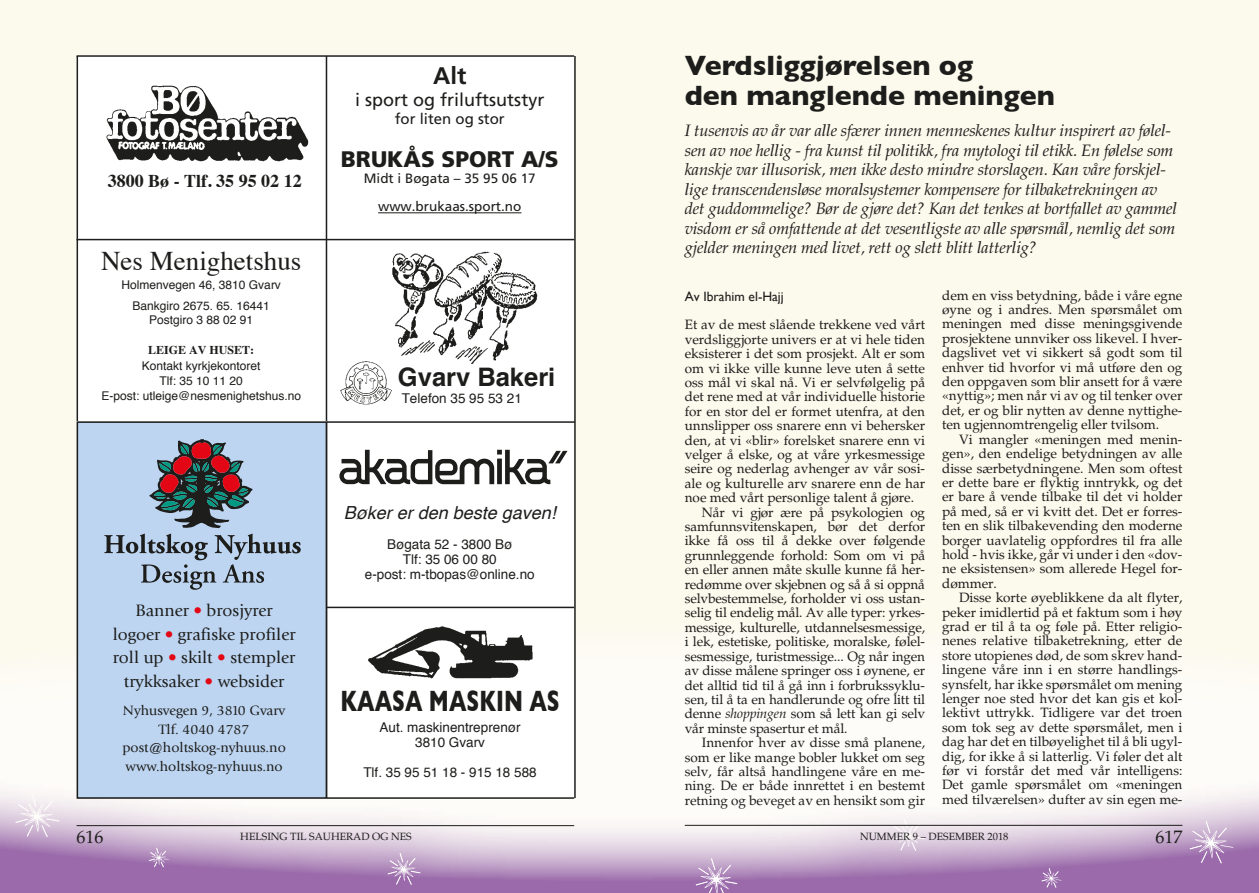
<style>
.page{position:relative;width:1259px;height:893px;background:#fcf9ed}
.page>*{position:absolute;margin:0;border:0;box-sizing:border-box;transform-origin:0 0}
.t1{font:700 30px "Gill Sans";color:#1d1d1b;scale:.7 1}
.t2{font:700 28.5px/30px "Gill Sans";color:#1d1d1b}
.t3{font:27px "Times";color:#1d1d1b}
.t4{font:700 25.5px "Helvetica";color:#1d1d1b}
.t5{font:700 24px "Frutiger";color:#1d1d1b}
.t6{font:900 22.5px "Frutiger";color:#1d1d1b}
.t7{font:18px "Frutiger";color:#1d1d1b}
.t8{font:italic 18px "Helvetica";color:#1d1d1b}
.t9{font:700 18px "Times";color:#1d1d1b}
.t10{font:18px "Palatino";color:#1d1d1b}
.t11{font:17.25px/23.5px "Giovanni";color:#1d1d1b;text-align:center}
.t12{font:italic 16.5px/19.5px "Palatino";letter-spacing:-.01em;color:#1d1d1b}
.t13{font:15px "Frutiger";color:#1d1d1b}
.t14{font:14.1px/18.8px "Giovanni";color:#1d1d1b;text-align:center}
.t15{font:13.5px/14.4px "Palatino";color:#1d1d1b;text-align:justify}
.t16{font:13.5px/15px "Helvetica";color:#1d1d1b;text-align:center}
.t17{font:13.5px/28.5px "Frutiger";color:#1d1d1b;text-align:center}
.t18{font:13.5px "Gill Sans";color:#1d1d1b}
.t19{font:12px/15px "Helvetica";color:#1d1d1b;text-align:center}
.t20{font:700 12px "Times";color:#1d1d1b}
.t21{font:10.5px "Palatino";color:#1d1d1b}
.s1{color:#e30614}
.s2{font-style:italic}
</style>
<div class="page">
<div style="left:0;top:754px;width:1259px;height:139px;background:#9a6aaa"></div>
<svg style="left:696px;top:881px;width:41px;height:12px"></svg>
<svg style="left:396px;top:881px;width:16px;height:4px"></svg>
<svg style="left:1041px;top:881px;width:17px;height:7px"></svg>
<svg style="left:0;top:621px;width:1259px;height:260px;fill:#fcfaf5"></svg>
<hr style="left:77px;top:825px;width:497px;height:1px;background:#1d1d1b">
<hr style="left:685px;top:825px;width:497px;height:1px;background:#1d1d1b">
<div style="left:77px;top:55px;width:498px;height:743px;background:#fff"></div>
<svg style="left:339px;top:450px;width:228px;height:34px"></svg>
<img style="left:106px;top:85px;width:203px;height:77px">
<img style="left:392px;top:251px;width:146px;height:113px">
<hr style="left:77px;top:55px;width:497px;height:2px;background:#1d1d1b">
<hr style="left:77px;top:421px;width:498px;height:2px;background:#1d1d1b">
<hr style="left:574px;top:56px;width:2px;height:742px;background:#1d1d1b">
<hr style="left:77px;top:797px;width:497px;height:2px;background:#1d1d1b">
<hr style="left:77px;top:56px;width:1px;height:742px;background:#1d1d1b">
<hr style="left:326px;top:56px;width:1px;height:742px;background:#1d1d1b">
<hr style="left:326px;top:607px;width:248px;height:1px;background:#1d1d1b">
<hr style="left:77px;top:239px;width:497px;height:1px;background:#1d1d1b">
<div style="left:335px;top:353px;width:61px;height:62px;background:#fff"></div>
<img style="left:340px;top:361px;width:52px;height:44px">
<hr style="left:378px;top:212px;width:143px;height:1px;background:#1d1d1b">
<div style="left:77px;top:422px;width:249px;height:376px;background:#bdd5f1"></div>
<div style="left:77px;top:421px;width:250px;height:378px;border:2px solid #1d1d1b"></div>
<svg style="left:149px;top:439px;width:103px;height:89px"></svg>
<svg style="left:104px;top:534px;width:197px;height:56px"></svg>
<img style="left:368px;top:626px;width:165px;height:53px">
<h3 class="t9" style="left:108px;top:164px;width:196px">3800 Bø - Tlf. 35 95 02 12</h3>
<h3 class="t3" style="left:101px;top:236px;width:202px">Nes Menighetshus</h3>
<p class="t19" style="left:122px;top:275px;width:161px;line-height:21px">Holmenvegen 46, 3810 Gvarv<br>Bankgiro 2675. 65. 16441</p>
<p class="t19" style="left:149px;top:313px;width:106px">Postgiro 3 88 02 91</p>
<p class="t20" style="left:148px;top:338px;width:108px">LEIGE AV HUSET:</p>
<p class="t19" style="left:101px;top:359px;width:201px">Kontakt kyrkjekontoret<br>Tlf: 35 10 11 20<br>E-post: utleige@nesmenighetshus.no</p>
<h3 class="t5" style="left:433px;top:62px;width:35px">Alt</h3>
<h3 class="t7" style="left:355px;top:89px;width:191px">i sport og friluftsutstyr</h3>
<p class="t13" style="left:395px;top:110px;width:112px">for liten og stor</p>
<h3 class="t6" style="left:341px;top:145px;width:219px">BRUKÅS SPORT A/S</h3>
<p class="t17" style="left:364px;top:164px;width:173px">Midt i Bøgata – 35 95 06 17 www.brukaas.sport.no</p>
<h3 class="t4" style="left:398px;top:357px;width:159px">Gvarv Bakeri</h3>
<p class="t16" style="left:402px;top:391px;width:122px">Telefon 35 95 53 21</p>
<p class="t11" style="left:113px;top:599px;width:184px">Banner <span class="s1">•</span> brosjyrer logoer <span class="s1">•</span> grafiske profiler roll up <span class="s1">•</span> skilt <span class="s1">•</span> stempler trykksaker <span class="s1">•</span> websider</p>
<p class="t14" style="left:122px;top:701px;width:165px">Nyhusvegen 9, 3810 Gvarv<br>Tlf. 4040 4787 post@holtskog-nyhuus.no www.holtskog-nyhuus.no</p>
<h3 class="t8" style="left:344px;top:499px;width:214px">Bøker er den beste gaven!</h3>
<p class="t16" style="left:365px;top:537px;width:171px">Bøgata 52 - 3800 Bø<br>Tlf: 35 06 00 80<br>e-post: m-tbopas@online.no</p>
<h1 class="t1" style="left:340px;top:677px;width:315px">KAASA MASKIN AS</h1>
<p class="t16" style="left:379px;top:720px;width:143px">Aut. maskinentreprenør<br>3810 Gvarv</p>
<p class="t16" style="left:363px;top:765px;width:175px">Tlf. 35 95 51 18 - 915 18 588</p>
<h2 class="t2" style="left:685px;top:50px;width:371px">Verdsliggjørelsen og<br>den manglende meningen</h2>
<p class="t12" style="left:685px;top:121px;width:494px">I tusenvis av år var alle sfærer innen menneskenes kultur inspirert av følel&shy;sen av noe hellig - fra kunst til politikk, fra mytologi til etikk. En følelse som kanskje var illusorisk, men ikke desto mindre storslagen. Kan våre forskjel&shy;lige transcendensløse moralsystemer kompensere for tilbaketrekningen av det guddommelige? Bør de gjøre det? Kan det tenkes at bortfallet av gammel visdom er så omfattende at det vesentligste av alle spørsmål, nemlig det som gjelder meningen med livet, rett og slett blitt latterlig?</p>
<p class="t18" style="left:685px;top:288px;width:101px">Av Ibrahim el-Hajj</p>
<p class="t15" style="left:685px;top:318px;width:242px">Et av de mest slående trekkene ved vårt</p>
<p class="t15" style="left:685px;top:332px;width:242px">verdsliggjorte univers er at vi hele tiden</p>
<p class="t15" style="left:685px;top:347px;width:242px">eksisterer i det som prosjekt. Alt er som</p>
<p class="t15" style="left:685px;top:361px;width:242px">om vi ikke ville kunne leve uten å sette</p>
<p class="t15" style="left:685px;top:375px;width:242px">oss mål vi skal nå. Vi er selvfølgelig på</p>
<p class="t15" style="left:685px;top:390px;width:242px">det rene med at vår individuelle historie</p>
<p class="t15" style="left:685px;top:404px;width:242px">for en stor del er formet utenfra, at den</p>
<p class="t15" style="left:685px;top:419px;width:242px">unnslipper oss snarere enn vi behersker</p>
<p class="t15" style="left:685px;top:433px;width:242px">den, at vi «blir» forelsket snarere enn vi</p>
<p class="t15" style="left:685px;top:447px;width:242px">velger å elske, og at våre yrkesmessige</p>
<p class="t15" style="left:685px;top:462px;width:242px">seire og nederlag avhenger av vår sosi-</p>
<p class="t15" style="left:685px;top:476px;width:242px">ale og kulturelle arv snarere enn de har</p>
<p class="t15" style="left:685px;top:491px;width:231px">noe med vårt personlige talent å gjøre.</p>
<p class="t15" style="left:702px;top:505px;width:225px">Når vi gjør ære på psykologien og</p>
<p class="t15" style="left:685px;top:519px;width:242px">samfunnsvitenskapen, bør det derfor</p>
<p class="t15" style="left:685px;top:534px;width:242px">ikke få oss til å dekke over følgende</p>
<p class="t15" style="left:685px;top:548px;width:242px">grunnleggende forhold: Som om vi på</p>
<p class="t15" style="left:685px;top:563px;width:242px">en eller annen måte skulle kunne få her-</p>
<p class="t15" style="left:685px;top:577px;width:242px">redømme over skjebnen og så å si oppnå</p>
<p class="t15" style="left:685px;top:591px;width:242px">selvbestemmelse, forholder vi oss ustan-</p>
<p class="t15" style="left:685px;top:606px;width:242px">selig til endelig mål. Av alle typer: yrkes-</p>
<p class="t15" style="left:685px;top:620px;width:242px">messige, kulturelle, utdannelsesmessige,</p>
<p class="t15" style="left:685px;top:635px;width:242px">i lek, estetiske, politiske, moralske, følel-</p>
<p class="t15" style="left:685px;top:649px;width:242px">sesmessige, turistmessige... Og når ingen</p>
<p class="t15" style="left:685px;top:664px;width:242px">av disse målene springer oss i øynene, er</p>
<p class="t15" style="left:685px;top:678px;width:242px">det alltid tid til å gå inn i forbrukssyklu-</p>
<p class="t15" style="left:685px;top:692px;width:242px">sen, til å ta en handlerunde og ofre litt til</p>
<p class="t15" style="left:685px;top:707px;width:242px">denne <span class="s2">shoppingen</span> som så lett kan gi selv</p>
<p class="t15" style="left:685px;top:721px;width:164px">vår minste spasertur et mål.</p>
<p class="t15" style="left:702px;top:736px;width:225px">Innenfor hver av disse små planene,</p>
<p class="t15" style="left:685px;top:750px;width:242px">som er like mange bobler lukket om seg</p>
<p class="t15" style="left:685px;top:764px;width:242px">selv, får altså handlingene våre en me-</p>
<p class="t15" style="left:685px;top:779px;width:242px">ning. De er både innrettet i en bestemt</p>
<p class="t15" style="left:685px;top:793px;width:242px">retning og beveget av en hensikt som gir</p>
<p class="t15" style="left:942px;top:288px;width:242px">dem en viss betydning, både i våre egne øyne og i andres. Men spørsmålet om meningen med disse meningsgivende prosjektene unnviker oss likevel. I hver&shy;dagslivet vet vi sikkert så godt som til enhver tid hvorfor vi må utføre den og den oppgaven som blir ansett for å være «nyttig»; men når vi av og til tenker over det, er og blir nytten av denne nyttighe&shy;ten ugjennomtrengelig eller tvilsom.</p>
<p class="t15" style="left:942px;top:432px;width:242px;text-indent:17px">Vi mangler «meningen med menin&shy;gen», den endelige betydningen av alle disse særbetydningene. Men som oftest er dette bare er flyktig inntrykk, og det er bare å vende tilbake til det vi holder på med, så er vi kvitt det. Det er forres&shy;ten en slik tilbakevending den moderne borger uavlatelig oppfordres til fra alle hold - hvis ikke, går vi under i den «dov&shy;ne eksistensen» som allerede Hegel for&shy;dømmer.</p>
<p class="t15" style="left:942px;top:591px;width:242px;text-indent:17px">Disse korte øyeblikkene da alt flyter, peker imidlertid på et faktum som i høy grad er til å ta og føle på. Etter religio&shy;nenes relative tilbaketrekning, etter de store utopienes død, de som skrev hand&shy;lingene våre inn i en større handlings&shy;synsfelt, har ikke spørsmålet om mening lenger noe sted hvor det kan gis et kol&shy;lektivt uttrykk. Tidligere var det troen som tok seg av dette spørsmålet, men i dag har det en tilbøyelighet til å bli ugyl&shy;dig, for ikke å si latterlig. Vi føler det alt før vi forstår det med vår intelligens:<br>Det gamle spørsmålet om «meningen med tilværelsen» dufter av sin egen me-</p>
<h3 class="t10" style="left:77px;top:826px;width:29px">616</h3>
<p class="t21" style="left:240px;top:831px;width:173px">HELSING TIL SAUHERAD OG NES</p>
<p class="t21" style="left:860px;top:831px;width:150px">NUMMER 9 – DESEMBER 2018</p>
<h3 class="t10" style="left:1155px;top:826px;width:28px">617</h3>
</div>
